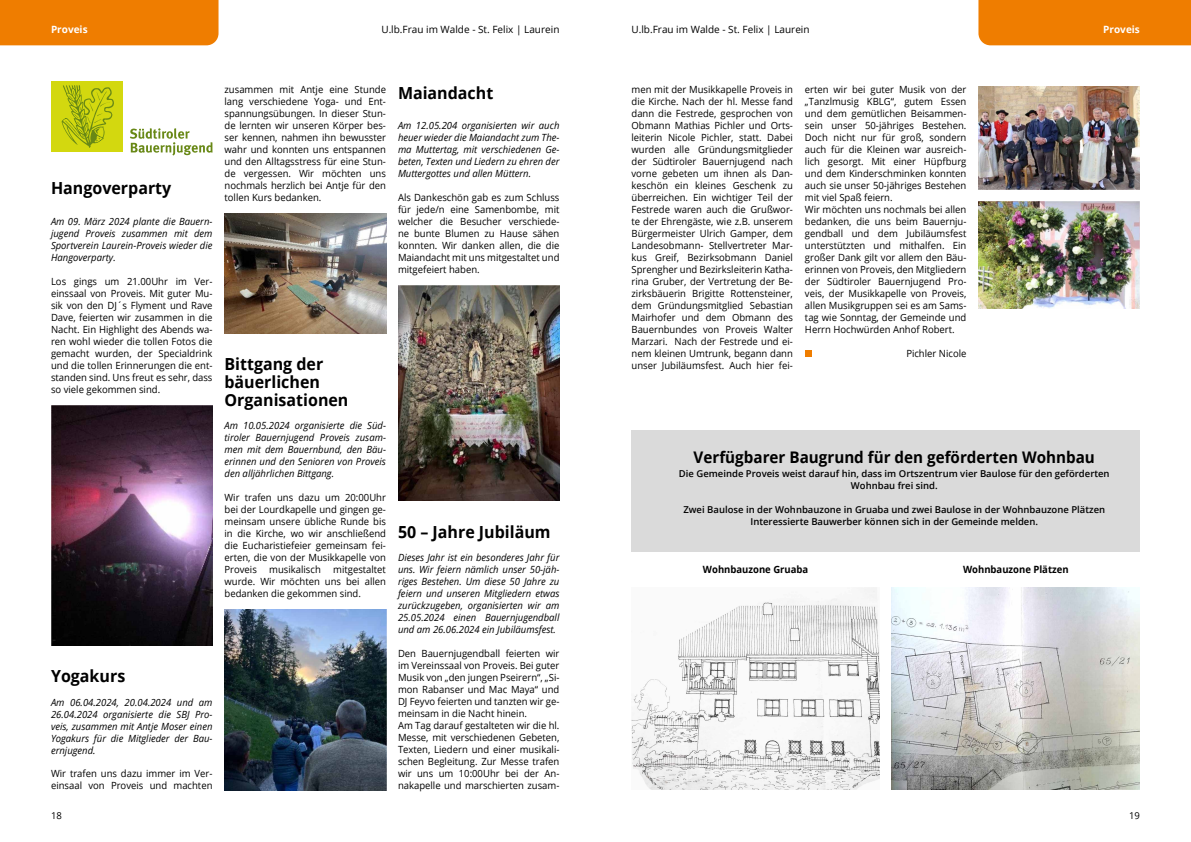
<style>
.page{position:relative;width:1191px;height:842px;background:#fff}
.page>*{position:absolute;margin:0;border:0;box-sizing:border-box;transform-origin:0 0}
.t1{font:700 16.6px/18px "Open Sans";color:#000;scale:.96 1}
.t2{font:700 16px "Open Sans";color:#000;scale:.95 1}
.t3{font:10px "Open Sans";color:#000}
.t4{font:700 10px "Open Sans";color:#000;scale:.95 1}
.t5{font:700 10px "Open Sans";color:#fff}
.t6{font:9.9px/12px "Open Sans";color:#000;text-align:justify;scale:.96 1}
.t7{font:italic 9.9px/12px "Open Sans";color:#000;text-align:justify;scale:.96 1}
.t8{font:600 9.5px/12px "Open Sans";color:#000;text-align:center}
.t9{font:9.5px "Open Sans";color:#000}
</style>
<div class="page">
<div style="left:51px;top:82px;width:71px;height:70px;background:#d3d80f"></div>
<svg style="left:62px;top:85px;width:52px;height:63px"></svg>
<svg style="left:130px;top:128px;width:82px;height:28px"></svg>
<div style="left:0;top:0;width:218px;height:45px;background:#ef7d00"></div>
<img style="left:51px;top:405px;width:161px;height:240px">
<img style="left:224px;top:213px;width:162px;height:120px">
<div style="left:978px;top:0;width:213px;height:45px;background:#ef7d00"></div>
<div style="left:631px;top:430px;width:509px;height:122px;background:#dadada"></div>
<img style="left:631px;top:587px;width:248px;height:202px">
<img style="left:891px;top:587px;width:249px;height:202px">
<img style="left:224px;top:609px;width:162px;height:182px">
<img style="left:398px;top:285px;width:161px;height:216px">
<img style="left:978px;top:86px;width:162px;height:103px">
<img style="left:978px;top:201px;width:162px;height:108px">
<svg style="left:805px;top:351px;width:6px;height:6px"></svg>
<p class="t5" style="left:51px;top:22px;width:38px">Proveis</p>
<p class="t3" style="left:381px;top:22px;width:180px">U.lb.Frau im Walde - St. Felix | Laurein</p>
<p class="t3" style="left:631px;top:22px;width:180px">U.lb.Frau im Walde - St. Felix | Laurein</p>
<p class="t5" style="left:1103px;top:22px;width:38px">Proveis</p>
<h1 class="t1" style="left:51px;top:178px;width:127px">Hangoverparty</h1>
<p class="t7" style="left:51px;top:215px;width:170px">Am 09. März 2024 plante die Bauern&shy;jugend Proveis zusammen mit dem Sportverein Laurein-Proveis wieder die Hangoverparty.</p>
<p class="t6" style="left:51px;top:276px;width:170px">Los gings um 21.00Uhr im Ver&shy;einssaal von Proveis. Mit guter Mu&shy;sik von den DJ´s Flyment und Rave Dave, feierten wir zusammen in die Nacht. Ein Highlight des Abends wa&shy;ren wohl wieder die tollen Fotos die gemacht wurden, der Specialdrink und die tollen Erinnerungen die ent&shy;standen sind. Uns freut es sehr, dass so viele gekommen sind.</p>
<h1 class="t1" style="left:51px;top:666px;width:79px">Yogakurs</h1>
<p class="t7" style="left:51px;top:696px;width:170px">Am 06.04.2024, 20.04.2024 und am 26.04.2024 organisierte die SBJ Pro&shy;veis, zusammen mit Antje Moser einen Yogakurs für die Mitglieder der Bau&shy;ernjugend.</p>
<p class="t6" style="left:51px;top:768px;width:170px">Wir trafen uns dazu immer im Ver&shy;einsaal von Proveis und machten</p>
<p class="t6" style="left:224px;top:84px;width:170px">zusammen mit Antje eine Stunde lang verschiedene Yoga- und Ent&shy;spannungsübungen. In dieser Stun&shy;de lernten wir unseren Körper bes&shy;ser kennen, nahmen ihn bewusster wahr und konnten uns entspannen und den Alltagsstress für eine Stun&shy;de vergessen. Wir möchten uns nochmals herzlich bei Antje für den tollen Kurs bedanken.</p>
<p class="t6" style="left:631px;top:84px;width:170px">men mit der Musikkapelle Proveis in die Kirche. Nach der hl. Messe fand dann die Festrede, gesprochen von Obmann Mathias Pichler und Orts&shy;leiterin Nicole Pichler, statt. Dabei wurden alle Gründungsmitglieder der Südtiroler Bauernjugend nach vorne gebeten um ihnen als Dan&shy;keschön ein kleines Geschenk zu überreichen. Ein wichtiger Teil der Festrede waren auch die Grußwor&shy;te der Ehrengäste, wie z.B. unserem Bürgermeister Ulrich Gamper, dem Landesobmann- Stellvertreter Mar&shy;kus Greif, Bezirksobmann Daniel Sprengher und Bezirksleiterin Katha&shy;rina Gruber, der Vertretung der Be&shy;zirksbäuerin Brigitte Rottensteiner, dem Gründungsmitglied Sebastian Mairhofer und dem Obmann des Bauernbundes von Proveis Walter Marzari. Nach der Festrede und ei&shy;nem kleinen Umtrunk, begann dann unser Jubiläumsfest. Auch hier fei-</p>
<p class="t6" style="left:805px;top:84px;width:170px;text-align:left">erten wir bei guter Musik von der „Tanzlmusig KBLG“, gutem Essen und dem gemütlichen Beisammen&shy;sein unser 50-jähriges Bestehen.<br>Doch nicht nur für groß, sondern auch für die Kleinen war ausreich&shy;lich gesorgt. Mit einer Hüpfburg und dem Kinderschminken konnten auch sie unser 50-jähriges Bestehen mit viel Spaß feiern.<br>Wir möchten uns nochmals bei allen bedanken, die uns beim Bauernju&shy;gendball und dem Jubiläumsfest unterstützten und mithalfen. Ein großer Dank gilt vor allem den Bäu&shy;erinnen von Proveis, den Mitgliedern der Südtiroler Bauernjugend Pro&shy;veis, der Musikkapelle von Proveis, allen Musikgruppen sei es am Sams&shy;tag wie Sonntag, der Gemeinde und Herrn Hochwürden Anhof Robert.</p>
<h1 class="t1" style="left:398px;top:83px;width:101px">Maiandacht</h1>
<p class="t7" style="left:398px;top:119px;width:170px">Am 12.05.204 organisierten wir auch heuer wieder die Maiandacht zum The&shy;ma Muttertag, mit verschiedenen Ge&shy;beten, Texten und Liedern zu ehren der Muttergottes und allen Müttern.</p>
<p class="t6" style="left:398px;top:192px;width:170px">Als Dankeschön gab es zum Schluss für jede/n eine Samenbombe, mit welcher die Besucher verschiede&shy;ne bunte Blumen zu Hause sähen konnten. Wir danken allen, die die Maiandacht mit uns mitgestaltet und mitgefeiert haben.</p>
<p class="t6" style="left:906px;top:348px;width:64px">Pichler Nicole</p>
<h1 class="t1" style="left:224px;top:354px;width:131px">Bittgang der bäuerlichen<br>Organisationen</h1>
<p class="t7" style="left:224px;top:419px;width:170px">Am 10.05.2024 organisierte die Süd&shy;tiroler Bauernjugend Proveis zusam&shy;men mit dem Bauernbund, den Bäu&shy;erinnen und den Senioren von Proveis den alljährlichen Bittgang.</p>
<p class="t6" style="left:224px;top:492px;width:170px">Wir trafen uns dazu um 20:00Uhr bei der Lourdkapelle und gingen ge&shy;meinsam unsere übliche Runde bis in die Kirche, wo wir anschließend die Eucharistiefeier gemeinsam fei&shy;erten, die von der Musikkapelle von Proveis</p>
<h2 class="t2" style="left:693px;top:446px;width:424px">Verfügbarer Baugrund für den geförderten Wohnbau</h2>
<p class="t8" style="left:679px;top:468px;width:432px">Die Gemeinde Proveis weist darauf hin, dass im Ortszentrum vier Baulose für den geförderten<br>Wohnbau frei sind.</p>
<p class="t8" style="left:683px;top:504px;width:423px">Zwei Baulose in der Wohnbauzone in Gruaba und zwei Baulose in der Wohnbauzone Plätzen<br>Interessierte Bauwerber können sich in der Gemeinde melden.</p>
<h1 class="t1" style="left:398px;top:522px;width:160px">50 – Jahre Jubiläum</h1>
<p class="t7" style="left:398px;top:551px;width:170px">Dieses Jahr ist ein besonderes Jahr für uns. Wir feiern nämlich unser 50-jäh&shy;riges Bestehen. Um diese 50 Jahre zu feiern und unseren Mitgliedern etwas zurückzugeben, organisierten wir am 25.05.2024 einen Bauernjugendball und am 26.06.2024 ein Jubiläumsfest.</p>
<p class="t6" style="left:398px;top:648px;width:170px;text-align:left">Den Bauernjugendball feierten wir im Vereinssaal von Proveis. Bei guter Musik von „den jungen Pseirern“, „Si&shy;mon Rabanser und Mac Maya“ und DJ Feyvo feierten und tanzten wir ge&shy;meinsam in die Nacht hinein.<br>Am Tag darauf gestalteten wir die hl.<br>Messe, mit verschiedenen Gebeten, Texten, Liedern und einer musikali&shy;schen Begleitung. Zur Messe trafen wir uns um 10:00Uhr bei der An&shy;nakapelle und marschierten zusam-</p>
<p class="t4" style="left:703px;top:563px;width:112px">Wohnbauzone Gruaba</p>
<p class="t4" style="left:963px;top:563px;width:113px">Wohnbauzone Plätzen</p>
<p class="t6" style="left:224px;top:564px;width:170px;text-indent:109px">mitgestaltet wurde. Wir möchten uns bei allen bedanken die gekommen sind.</p>
<p class="t6" style="left:269px;top:564px;width:55px">musikalisch</p>
<p class="t9" style="left:51px;top:809px;width:12px">18</p>
<p class="t9" style="left:1129px;top:809px;width:12px">19</p>
</div>
